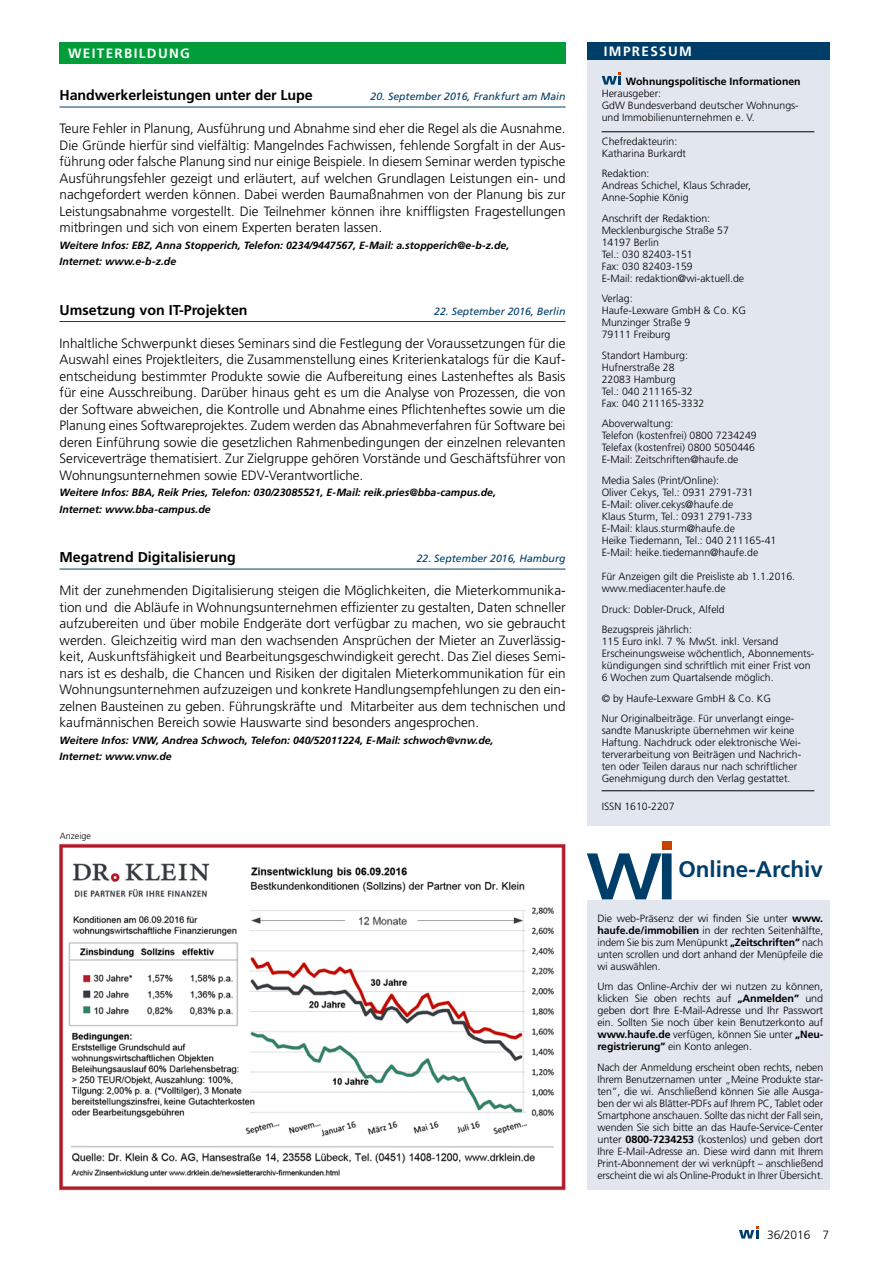
<style>
.page{position:relative;width:893px;height:1263px;background:#fff}
.page>*{position:absolute;margin:0;border:0;box-sizing:border-box;transform-origin:0 0}
.t1{font:700 22.5px "Frutiger";color:#003e6a}
.t2{font:700 14.25px "Frutiger";color:#000}
.t3{font:300 13.5px/16.5px "Frutiger";color:#000;text-align:justify}
.t4{font:700 13.5px "Frutiger";letter-spacing:.1em;color:#fff}
.t5{font:300 12px "Frutiger";color:#000}
.t6{font:300 10.5px/12px "Frutiger";color:#000}
.t7{font:italic 700 10.5px/16.5px "Frutiger";color:#000}
.t8{font:italic 10.5px "Frutiger";color:#003e6a}
.t9{font:700 10.5px "Frutiger";color:#000}
.t10{font:300 9px "Frutiger";color:#000}
.s1{font-weight:700}
</style>
<div class="page">
<div style="left:60px;top:43px;width:506px;height:21px;background:#009d3a"></div>
<div style="left:587px;top:43px;width:242px;height:783px;background:#e1e6ef"></div>
<hr style="left:602px;top:131px;width:212px;height:1px;background:#000">
<hr style="left:602px;top:790px;width:212px;height:1px;background:#000">
<div style="left:587px;top:43px;width:242px;height:17px;background:#003e6a"></div>
<svg style="left:602px;top:72px;width:19px;height:13px"></svg>
<img style="left:59px;top:843px;width:507px;height:348px">
<hr style="left:60px;top:107px;width:506px;height:1px;background:#003e6a">
<hr style="left:60px;top:321px;width:506px;height:1px;background:#003e6a">
<hr style="left:60px;top:569px;width:506px;height:1px;background:#003e6a">
<div style="left:587px;top:900px;width:242px;height:289px;background:#e1e6ef"></div>
<svg style="left:587px;top:853px;width:85px;height:46px"></svg>
<div style="left:662px;top:840px;width:10px;height:9px;background:#c54200"></div>
<svg style="left:739px;top:1226px;width:20px;height:12px"></svg>
<p class="t4" style="left:68px;top:46px;width:123px">WEITERBILDUNG</p>
<h2 class="t2" style="left:60px;top:87px;width:255px">Handwerkerleistungen unter der Lupe</h2>
<p class="t8" style="left:371px;top:91px;width:196px">20. September 2016, Frankfurt am Main</p>
<p class="t3" style="left:60px;top:121px;width:508px">Teure Fehler in Planung, Ausführung und Abnahme sind eher die Regel als die Ausnahme.<br>Die Gründe hierfür sind vielfältig: Mangelndes Fachwissen, fehlende Sorgfalt in der Aus&shy;führung oder falsche Planung sind nur einige Beispiele. In diesem Seminar werden typische Ausführungsfehler gezeigt und erläutert, auf welchen Grundlagen Leistungen ein- und nachgefordert werden können. Dabei werden Baumaßnahmen von der Planung bis zur Leistungsabnahme vorgestellt. Die Teilnehmer können ihre kniffligsten Fragestellungen mitbringen und sich von einem Experten beraten lassen.</p>
<p class="t7" style="left:60px;top:237px;width:451px">Weitere Infos: EBZ, Anna Stopperich, Telefon: 0234/9447567, E-Mail: a.stopperich@e-b-z.de,<br>Internet: www.e-b-z.de</p>
<h2 class="t2" style="left:60px;top:301px;width:190px">Umsetzung von IT-Projekten</h2>
<p class="t8" style="left:434px;top:305px;width:133px">22. September 2016, Berlin</p>
<p class="t3" style="left:60px;top:335px;width:508px">Inhaltliche Schwerpunkt dieses Seminars sind die Festlegung der Voraussetzungen für die Auswahl eines Projektleiters, die Zusammenstellung eines Kriterienkatalogs für die Kauf&shy;entscheidung bestimmter Produkte sowie die Aufbereitung eines Lastenheftes als Basis für eine Ausschreibung. Darüber hinaus geht es um die Analyse von Prozessen, die von der Software abweichen, die Kontrolle und Abnahme eines Pflichtenheftes sowie um die Planung eines Softwareprojektes. Zudem werden das Abnahmeverfahren für Software bei deren Einführung sowie die gesetzlichen Rahmenbedingungen der einzelnen relevanten Serviceverträge thematisiert. Zur Zielgruppe gehören Vorstände und Geschäftsführer von Wohnungsunternehmen sowie EDV-Verantwortliche.</p>
<p class="t7" style="left:60px;top:484px;width:438px">Weitere Infos: BBA, Reik Pries, Telefon: 030/23085521, E-Mail: reik.pries@bba-campus.de,<br>Internet: www.bba-campus.de</p>
<h2 class="t2" style="left:60px;top:549px;width:178px">Megatrend Digitalisierung</h2>
<p class="t8" style="left:417px;top:553px;width:150px">22. September 2016, Hamburg</p>
<p class="t3" style="left:60px;top:583px;width:508px">Mit der zunehmenden Digitalisierung steigen die Möglichkeiten, die Mieterkommunika&shy;tion und die Abläufe in Wohnungsunternehmen effizienter zu gestalten, Daten schneller aufzubereiten und über mobile Endgeräte dort verfügbar zu machen, wo sie gebraucht werden. Gleichzeitig wird man den wachsenden Ansprüchen der Mieter an Zuverlässig&shy;keit, Auskunftsfähigkeit und Bearbeitungsgeschwindigkeit gerecht. Das Ziel dieses Semi&shy;nars ist es deshalb, die Chancen und Risiken der digitalen Mieterkommunikation für ein Wohnungsunternehmen aufzuzeigen und konkrete Handlungsempfehlungen zu den ein&shy;zelnen Bausteinen zu geben. Führungskräfte und Mitarbeiter aus dem technischen und kaufmännischen Bereich sowie Hauswarte sind besonders angesprochen.</p>
<p class="t7" style="left:60px;top:732px;width:435px">Weitere Infos: VNW, Andrea Schwoch, Telefon: 040/52011224, E-Mail: schwoch@vnw.de,<br>Internet: www.vnw.de</p>
<p class="t10" style="left:60px;top:831px;width:33px">Anzeige</p>
<p class="t4" style="left:604px;top:43px;width:90px">IMPRESSUM</p>
<p class="t9" style="left:626px;top:75px;width:176px">Wohnungspolitische Informationen</p>
<p class="t6" style="left:602px;top:87px;width:199px">Herausgeber:<br>GdW Bundesverband deutscher Wohnungs&shy;und Immobilienunternehmen e. V.</p>
<p class="t6" style="left:602px;top:135px;width:86px">Chefredakteurin:<br>Katharina Burkardt</p>
<p class="t6" style="left:602px;top:168px;width:151px">Redaktion:<br>Andreas Schichel, Klaus Schrader,<br>Anne-Sophie König</p>
<p class="t6" style="left:602px;top:212px;width:144px">Anschrift der Redaktion:<br>Mecklenburgische Straße 57<br>14197 Berlin<br>Tel.: 030 82403-151<br>Fax: 030 82403-159<br>E-Mail: redaktion@wi-aktuell.de</p>
<p class="t6" style="left:602px;top:293px;width:146px">Verlag:<br>Haufe-Lexware GmbH &amp; Co. KG<br>Munzinger Straße 9<br>79111 Freiburg</p>
<p class="t6" style="left:602px;top:349px;width:104px">Standort Hamburg:<br>Hufnerstraße 28<br>22083 Hamburg<br>Tel.: 040 211165-32<br>Fax: 040 211165-3332</p>
<p class="t6" style="left:602px;top:418px;width:157px">Aboverwaltung:<br>Telefon (kostenfrei) 0800 7234249<br>Telefax (kostenfrei) 0800 5050446<br>E-Mail: Zeitschriften@haufe.de</p>
<p class="t6" style="left:602px;top:474px;width:176px">Media Sales (Print/Online):<br>Oliver Cekys, Tel.: 0931 2791-731<br>E-Mail: oliver.cekys@haufe.de<br>Klaus Sturm, Tel.: 0931 2791-733<br>E-Mail: klaus.sturm@haufe.de<br>Heike Tiedemann, Tel.: 040 211165-41<br>E-Mail: heike.tiedemann@haufe.de</p>
<p class="t6" style="left:602px;top:570px;width:195px">Für Anzeigen gilt die Preisliste ab 1.1.2016. www.mediacenter.haufe.de</p>
<p class="t6" style="left:602px;top:599px;width:125px;line-height:20.5px">Druck: Dobler-Druck, Alfeld<br>Bezugspreis jährlich:</p>
<p class="t6" style="left:602px;top:635px;width:214px">115 Euro inkl. 7 % MwSt. inkl. Versand Erscheinungsweise wöchentlich, Abonnements&shy;kündigungen sind schriftlich mit einer Frist von 6 Wochen zum Quartalsende möglich.</p>
<p class="t6" style="left:602px;top:688px;width:193px;line-height:20.5px">© by Haufe-Lexware GmbH &amp; Co. KG<br>Nur Originalbeiträge. Für unverlangt einge-</p>
<p class="t6" style="left:602px;top:724px;width:201px">sandte Manuskripte übernehmen wir keine Haftung. Nachdruck oder elektronische Wei&shy;terverarbeitung von Beiträgen und Nachrich&shy;ten oder Teilen daraus nur nach schriftlicher Genehmigung durch den Verlag gestattet.</p>
<p class="t6" style="left:602px;top:800px;width:74px">ISSN 1610-2207</p>
<h1 class="t1" style="left:678px;top:855px;width:146px">Online-Archiv</h1>
<p class="t6" style="left:597px;top:912px;width:227px;text-align:justify">Die web-Präsenz der wi finden Sie unter <span class="s1">www. haufe.de/immobilien</span> in der rechten Seitenhälfte, indem Sie bis zum Menüpunkt <span class="s1">„Zeitschriften”</span> nach unten scrollen und dort anhand der Menüpfeile die wi auswählen.</p>
<p class="t6" style="left:597px;top:981px;width:227px;text-align:justify">Um das Online-Archiv der wi nutzen zu können, klicken Sie oben rechts auf <span class="s1">„Anmelden”</span> und geben dort Ihre E-Mail-Adresse und Ihr Passwort ein. Sollten Sie noch über kein Benutzerkonto auf <span class="s1">www.haufe.de</span> verfügen, können Sie unter <span class="s1">„Neu&shy;registrierung”</span> ein Konto anlegen.</p>
<p class="t6" style="left:597px;top:1061px;width:227px;text-align:justify">Nach der Anmeldung erscheint oben rechts, neben Ihrem Benutzernamen unter „Meine Produkte star&shy;ten”, die wi. Anschließend können Sie alle Ausga&shy;ben der wi als Blätter-PDFs auf Ihrem PC, Tablet oder Smartphone anschauen. Sollte das nicht der Fall sein, wenden Sie sich bitte an das Haufe-Service-Center unter <span class="s1">0800-7234253</span> (kostenlos) und geben dort Ihre E-Mail-Adresse an. Diese wird dann mit Ihrem Print-Abonnement der wi verknüpft – anschließend erscheint die wi als Online-Produkt in Ihrer Übersicht.</p>
<p class="t5" style="left:767px;top:1227px;width:64px">36/2016 7</p>
</div>
